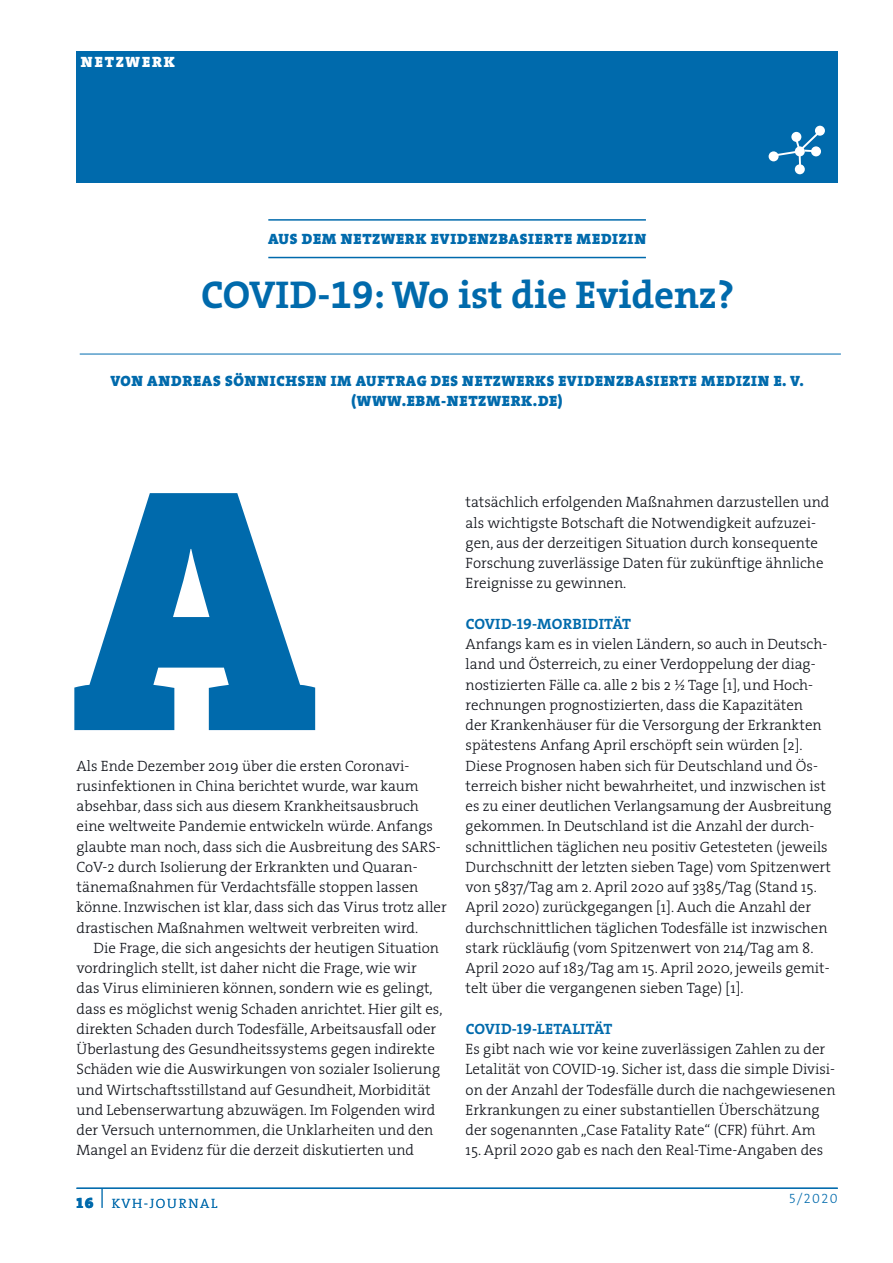
<style>
.page{position:relative;width:893px;height:1263px;background:#fff}
.page>*{position:absolute;margin:0;border:0;box-sizing:border-box;transform-origin:0 0}
.t1{font:351px "The Serif HP9 Blk";color:#006aac}
.t2{font:39px "The Serif HP7 Bld";color:#006aac}
.t3{font:15px/20.2px "The Serif HP3 Lig";color:#0b0e15}
.t4{font:15px/20.2px "The Serif HP9 Blk";letter-spacing:.045em;color:#006aac;text-align:center}
.t5{font:15px "The Serif HP7 Bld";letter-spacing:.015em;color:#006aac}
.t6{font:15px "The Serif HP9 Blk";letter-spacing:.125em;color:#fff}
.t7{font:13.5px "The Serif HP3 Lig";letter-spacing:.115em;color:#006aac}
.s1{font-family:"The Serif HP9 Blk";font-size:15px}
</style>
<div class="page">
<hr style="left:77px;top:1188px;width:761px;height:1px;background:#006aac">
<div style="left:77px;top:51px;width:761px;height:132px;background:#006aac"></div>
<svg style="left:815px;top:126px;width:10px;height:10px"></svg>
<div style="left:795px;top:164px;width:10px;height:10px;background:#fff;border-radius:50%"></div>
<div style="left:769px;top:151px;width:10px;height:10px;background:#fff;border-radius:50%"></div>
<svg style="left:773px;top:129px;width:50px;height:36px"></svg>
<hr style="left:268px;top:219px;width:378px;height:2px;background:#006aac">
<hr style="left:268px;top:257px;width:378px;height:1px;background:#006aac">
<hr style="left:80px;top:354px;width:761px;height:1px;background:#006cb0">
<p class="t6" style="left:81px;top:52px;width:59px">RUBRIK</p>
<p class="t6" style="left:81px;top:52px;width:95px">NETZWERK</p>
<p class="t4" style="left:268px;top:229px;width:379px">AUS DEM NETZWERK EVIDENZBASIERTE MEDIZIN</p>
<h2 class="t2" style="left:201px;top:269px;width:535px">COVID-19: Wo ist die Evidenz?</h2>
<p class="t4" style="left:110px;top:370px;width:695px">VON ANDREAS SÖNNICHSEN IM AUFTRAG DES NETZWERKS EVIDENZBASIERTE MEDIZIN E. V. (WWW.EBM-NETZWERK.DE)</p>
<h1 class="t1" style="left:71px;top:372px;width:242px">A</h1>
<p class="t3" style="left:77px;top:755px;width:372px">Als Ende Dezember 2019 über die ersten Coronavi&shy;rusinfektionen in China berichtet wurde, war kaum absehbar, dass sich aus diesem Krankheitsausbruch eine weltweite Pandemie entwickeln würde. Anfangs glaubte man noch, dass sich die Ausbreitung des SARS-CoV-2 durch Isolierung der Erkrankten und Quaran&shy;tänemaßnahmen für Verdachtsfälle stoppen lassen könne. Inzwischen ist klar, dass sich das Virus trotz aller drastischen Maßnahmen weltweit verbreiten wird.</p>
<p class="t3" style="left:77px;top:938px;width:367px;text-indent:17px">Die Frage, die sich angesichts der heutigen Situation vordringlich stellt, ist daher nicht die Frage, wie wir das Virus eliminieren können, sondern wie es gelingt, dass es möglichst wenig Schaden anrichtet. Hier gilt es, direkten Schaden durch Todesfälle, Arbeitsausfall oder Überlastung des Gesundheitssystems gegen indirekte Schäden wie die Auswirkungen von sozialer Isolierung und Wirtschaftsstillstand auf Gesundheit, Morbidität und Lebenserwartung abzuwägen. Im Folgenden wird der Versuch unternommen, die Unklarheiten und den Mangel an Evidenz für die derzeit diskutierten und</p>
<p class="t3" style="left:466px;top:492px;width:365px">tatsächlich erfolgenden Maßnahmen darzustellen und als wichtigste Botschaft die Notwendigkeit aufzuzei&shy;gen, aus der derzeitigen Situation durch konsequente Forschung zuverlässige Daten für zukünftige ähnliche Ereignisse zu gewinnen.</p>
<p class="t5" style="left:466px;top:614px;width:107px">COVID-19-Morbidit</p>
<p class="t5" style="left:612px;top:614px;width:17px">ät</p>
<p class="t3" style="left:466px;top:634px;width:368px">Anfangs kam es in vielen Ländern, so auch in Deutsch&shy;land und Österreich, zu einer Verdoppelung der diag&shy;nostizierten Fälle ca. alle 2 bis 2 ½ Tage [1], und Hoch&shy;rechnungen prognostizierten, dass die Kapazitäten<br>der Krankenhäuser für die Versorgung der Erkrankten spätestens Anfang April erschöpft sein würden [2].<br>Diese Prognosen haben sich für Deutschland und Ös&shy;terreich bisher nicht bewahrheitet, und inzwischen ist es zu einer deutlichen Verlangsamung der Ausbreitung gekommen. In Deutschland ist die Anzahl der durch&shy;schnittlichen täglichen neu positiv Getesteten (jeweils Durchschnitt der letzten sieben Tage) vom Spitzenwert von 5837/Tag am 2. April 2020 auf 3385/Tag (Stand 15.<br>April 2020) zurückgegangen [1]. Auch die Anzahl der durchschnittlichen täglichen Todesfälle ist inzwischen stark rückläufig (vom Spitzenwert von 214/Tag am 8.<br>April 2020 auf 183/Tag am 15. April 2020, jeweils gemit&shy;telt über die vergangenen sieben Tage) [1].</p>
<p class="t5" style="left:466px;top:1019px;width:145px">CoViD-19-Letalität</p>
<p class="t3" style="left:466px;top:1039px;width:371px">Es gibt nach wie vor keine zuverlässigen Zahlen zu der Letalität von COVID-19. Sicher ist, dass die simple Divisi&shy;on der Anzahl der Todesfälle durch die nachgewiesenen Erkrankungen zu einer substantiellen Überschätzung der sogenannten „Case Fatality Rate“ (CFR) führt. Am</p>
<p class="t3" style="left:466px;top:1140px;width:359px">15. April 2020 gab es nach den Real-Time-Angaben des</p>
<p class="t7" style="left:77px;top:1194px;width:142px"><span class="s1">16</span> <sup>|</sup> KVH-JournaL</p>
<p class="t7" style="left:789px;top:1190px;width:50px">5/2020</p>
</div>
